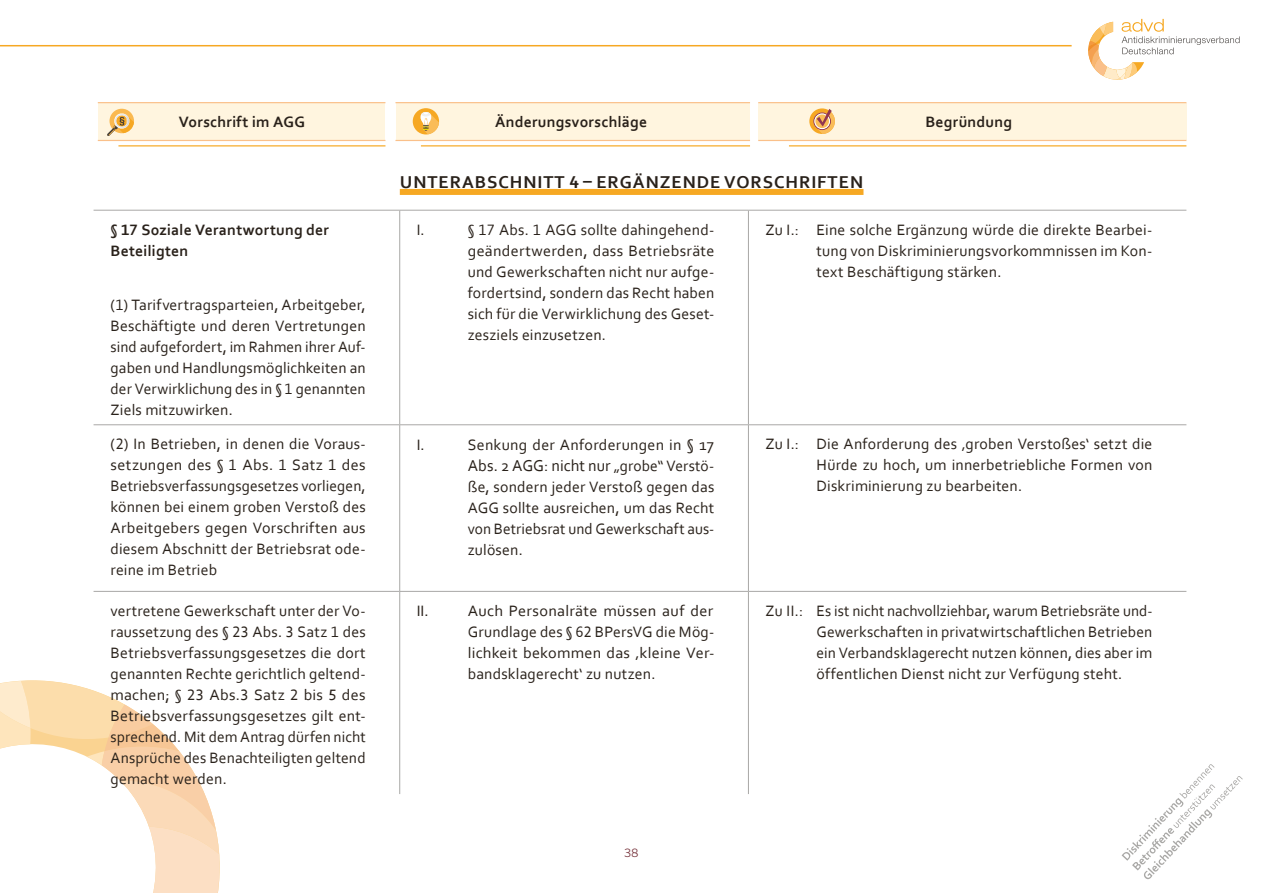
<style>
.page{position:relative;width:1263px;height:893px;background:#fff}
.page>*{position:absolute;margin:0;border:0;box-sizing:border-box;transform-origin:0 0}
.t1{font:700 18px "Corbel";letter-spacing:.055em;color:#29211a}
.t2{font:16.5px "Corbel";letter-spacing:.005em;color:#29211a}
.t3{font:15.75px/21px "Corbel";letter-spacing:.01em;color:#29211a;text-align:justify}
.t4{font:700 15.75px/21px "Corbel";letter-spacing:.015em;color:#29211a}
.t5{font:300 11.25px "Libre Franklin";color:#722c35}
.s1{font-size:16.5px}
.s2{font-size:15.75px}
</style>
<div class="page">
<div style="left:758px;top:103px;width:428px;height:37px;background:#fff5df"></div>
<div style="left:396px;top:103px;width:354px;height:37px;background:#fff5df"></div>
<div style="left:98px;top:103px;width:287px;height:37px;background:#fff5df"></div>
<svg style="left:1121px;top:764px;width:122px;height:115px"></svg>
<svg style="left:0;top:680px;width:220px;height:213px"></svg>
<svg style="left:1088px;top:19px;width:151px;height:61px"></svg>
<hr style="left:0;top:45px;width:1071px;height:1px;background:#f6a823">
<div style="left:109px;top:109px;width:25px;height:24px;background:#fab950;border-radius:50%"></div>
<svg style="left:107px;top:113px;width:27px;height:23px"></svg>
<div style="left:413px;top:108px;width:26px;height:26px;background:#f6a823;border-radius:50%"></div>
<svg style="left:421px;top:112px;width:18px;height:22px"></svg>
<svg style="left:809px;top:108px;width:26px;height:26px"></svg>
<svg style="left:813px;top:109px;width:22px;height:25px"></svg>
<hr style="left:98px;top:102px;width:287px;height:1px;background:#fac08a">
<hr style="left:118px;top:145px;width:267px;height:1px;background:#f6a823">
<hr style="left:98px;top:140px;width:287px;height:1px;background:#fac08a">
<hr style="left:395px;top:102px;width:355px;height:1px;background:#fac08a">
<hr style="left:421px;top:145px;width:329px;height:1px;background:#f6a823">
<hr style="left:395px;top:140px;width:355px;height:1px;background:#fac08a">
<hr style="left:758px;top:102px;width:428px;height:1px;background:#fac08a">
<hr style="left:789px;top:145px;width:397px;height:1px;background:#f6a823">
<hr style="left:758px;top:140px;width:428px;height:1px;background:#fac08a">
<hr style="left:94px;top:591px;width:306px;height:1px;background:#a9a8a6">
<hr style="left:400px;top:591px;width:348px;height:1px;background:#a9a8a6">
<hr style="left:748px;top:591px;width:438px;height:1px;background:#a9a8a6">
<hr style="left:94px;top:210px;width:306px;height:1px;background:#a9a8a6">
<hr style="left:400px;top:210px;width:348px;height:1px;background:#a9a8a6">
<hr style="left:748px;top:210px;width:438px;height:1px;background:#a9a8a6">
<hr style="left:399px;top:210px;width:1px;height:214px;background:#a9a8a6">
<hr style="left:748px;top:210px;width:1px;height:214px;background:#a9a8a6">
<hr style="left:94px;top:424px;width:306px;height:1px;background:#a9a8a6">
<hr style="left:400px;top:424px;width:348px;height:1px;background:#a9a8a6">
<hr style="left:399px;top:425px;width:1px;height:166px;background:#a9a8a6">
<hr style="left:748px;top:424px;width:438px;height:1px;background:#a9a8a6">
<hr style="left:748px;top:425px;width:1px;height:166px;background:#a9a8a6">
<hr style="left:399px;top:592px;width:1px;height:202px;background:#a9a8a6">
<hr style="left:748px;top:592px;width:1px;height:202px;background:#a9a8a6">
<div style="left:400px;top:189px;width:463px;height:6px;background:#f6a823"></div>
<p class="t4" style="left:179px;top:111px;width:128px">Vorschrift im AGG</p>
<p class="t4" style="left:495px;top:111px;width:154px">Änderungsvorschläge</p>
<p class="t4" style="left:925px;top:111px;width:88px">Begründung</p>
<p class="t4" style="left:111px;top:219px;width:220px">§ 17 Soziale Verantwortung der<br>Beteiligten</p>
<p class="t3" style="left:111px;top:293px;width:257px">(1) Tarifvertragsparteien, Arbeitgeber, Beschäftigte und deren Vertretungen sind aufgefordert, im Rahmen ihrer Auf&shy;gaben und Handlungsmöglichkeiten an der Verwirklichung des in § 1 genannten Ziels mitzuwirken.</p>
<p class="t1" style="left:400px;top:171px;width:465px">UNTERABSCHNITT 4 – ERGÄNZENDE VORSCHRIFTEN</p>
<p class="t3" style="left:417px;top:219px;width:9px">I.</p>
<p class="t3" style="left:468px;top:219px;width:248px">§ 17 Abs. 1 AGG sollte dahingehend&shy;geändertwerden, dass Betriebsräte und Gewerkschaften nicht nur aufge&shy;fordertsind, sondern das Recht haben sich für die Verwirklichung des Geset&shy;zesziels einzusetzen.</p>
<p class="t3" style="left:816px;top:219px;width:337px;text-indent:-51px">Zu I.: Eine solche Ergänzung würde die direkte Bearbei&shy;tung von Diskriminierungsvorkommnissen im Kon&shy;text Beschäftigung stärken.</p>
<p class="t3" style="left:111px;top:433px;width:257px">(2) In Betrieben, in denen die Voraus&shy;setzungen des § 1 Abs. 1 Satz 1 des Betriebsverfassungsgesetzes vorliegen, können bei einem groben Verstoß des Arbeitgebers gegen Vorschriften aus diesem Abschnitt der Betriebsrat ode&shy;reine im Betrieb</p>
<p class="t3" style="left:417px;top:434px;width:9px">I.</p>
<p class="t3" style="left:468px;top:434px;width:248px">Senkung der Anforderungen in <span class="s1">§ 17</span></p>
<p class="t2" style="left:468px;top:455px;width:248px">Abs. 2 AGG: nicht nur <span class="s2">„grobe“ Verstö-</span></p>
<p class="t3" style="left:468px;top:476px;width:248px">ße, sondern jeder Verstoß gegen das AGG sollte ausreichen, um das Recht von Betriebsrat und Gewerkschaft aus&shy;zulösen.</p>
<p class="t3" style="left:816px;top:433px;width:337px;text-indent:-51px">Zu I.: Die Anforderung des ‚groben Verstoßes‘ setzt die Hürde zu hoch, um innerbetriebliche Formen von Diskriminierung zu bearbeiten.</p>
<p class="t3" style="left:111px;top:600px;width:257px">vertretene Gewerkschaft unter der Vo&shy;raussetzung des § 23 Abs. 3 Satz 1 des Betriebsverfassungsgesetzes die dort genannten Rechte gerichtlich geltend&shy;machen; § 23 Abs.3 Satz 2 bis 5 des Betriebsverfassungsgesetzes gilt ent&shy;sprechend. Mit dem Antrag dürfen nicht Ansprüche des Benachteiligten geltend gemacht werden.</p>
<p class="t3" style="left:417px;top:600px;width:14px">II.</p>
<p class="t3" style="left:468px;top:600px;width:248px">Auch Personalräte müssen auf der Grundlage des § 62 BPersVG die Mög&shy;lichkeit bekommen das ‚kleine Ver&shy;bandsklagerecht‘ zu nutzen.</p>
<p class="t3" style="left:816px;top:600px;width:338px;text-indent:-51px">Zu II.: Es ist nicht nachvollziehbar, warum Betriebsräte und-Gewerkschaften in privatwirtschaftlichen Betrieben ein Verbandsklagerecht nutzen können, dies aber im öffentlichen Dienst nicht zur Verfügung steht.</p>
<p class="t5" style="left:624px;top:846px;width:16px">38</p>
</div>
